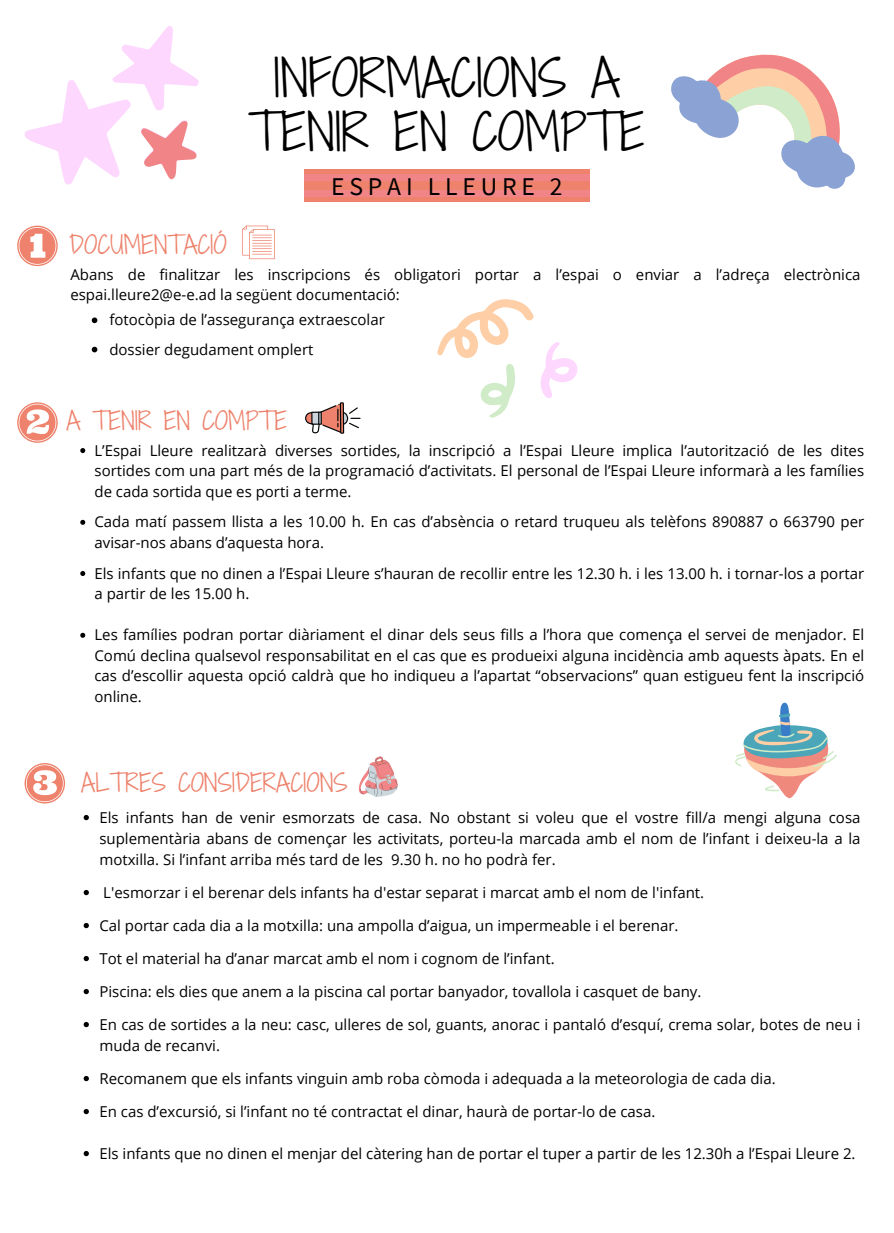
<style>
.page{position:relative;width:894px;height:1233px;background:#fff}
.page>*{position:absolute;margin:0;border:0;box-sizing:border-box;transform-origin:0 0}
.t1{font:48.9px/54px "Shadows Into Light Two";color:#000;text-align:center}
.t2{font:25.5px "Source Sans Pro";letter-spacing:.19em;color:#000}
.t3{font:24px "Shadows Into Light Two";color:#ee826c}
.t4{font:15px/20.5px "Open Sans";color:#000}
</style>
<div class="page">
<svg style="left:17px;top:226px;width:41px;height:40px"></svg>
<svg style="left:242px;top:226px;width:33px;height:33px"></svg>
<svg style="left:92px;top:318px;width:5px;height:5px"></svg>
<svg style="left:92px;top:347px;width:5px;height:5px"></svg>
<svg style="left:17px;top:402px;width:41px;height:41px"></svg>
<svg style="left:305px;top:402px;width:55px;height:32px"></svg>
<svg style="left:80px;top:448px;width:5px;height:5px"></svg>
<svg style="left:80px;top:520px;width:5px;height:5px"></svg>
<svg style="left:80px;top:571px;width:5px;height:5px"></svg>
<svg style="left:80px;top:633px;width:5px;height:5px"></svg>
<svg style="left:84px;top:815px;width:5px;height:5px"></svg>
<svg style="left:84px;top:890px;width:5px;height:5px"></svg>
<svg style="left:84px;top:923px;width:5px;height:5px"></svg>
<svg style="left:84px;top:956px;width:5px;height:5px"></svg>
<svg style="left:84px;top:989px;width:5px;height:5px"></svg>
<svg style="left:84px;top:1022px;width:5px;height:5px"></svg>
<svg style="left:84px;top:1076px;width:5px;height:5px"></svg>
<svg style="left:84px;top:1109px;width:5px;height:5px"></svg>
<svg style="left:84px;top:1151px;width:5px;height:5px"></svg>
<svg style="left:25px;top:763px;width:40px;height:41px"></svg>
<svg style="left:358px;top:756px;width:39px;height:41px"></svg>
<div style="left:304px;top:169px;width:95px;height:33px;background:#ee826c"></div>
<div style="left:494px;top:169px;width:95px;height:33px;background:#ee826c"></div>
<div style="left:399px;top:169px;width:95px;height:33px;background:#ee826c"></div>
<div style="left:304px;top:174px;width:95px;height:7px;background:#f08486"></div>
<div style="left:304px;top:190px;width:95px;height:7px;background:#f08486"></div>
<div style="left:494px;top:174px;width:95px;height:7px;background:#f08486"></div>
<div style="left:494px;top:190px;width:95px;height:7px;background:#f08486"></div>
<div style="left:399px;top:174px;width:95px;height:7px;background:#f08486"></div>
<div style="left:399px;top:190px;width:95px;height:7px;background:#f08486"></div>
<svg style="left:671px;top:54px;width:184px;height:135px"></svg>
<svg style="left:540px;top:342px;width:38px;height:56px"></svg>
<svg style="left:437px;top:299px;width:97px;height:119px"></svg>
<svg style="left:735px;top:702px;width:101px;height:96px"></svg>
<svg style="left:25px;top:26px;width:174px;height:159px"></svg>
<p class="t3" style="left:69px;top:227px;width:159px">DOCUMENTACIÓ</p>
<p class="t1" style="left:248px;top:50px;width:398px">INFORMACIONS A<br>TENIR EN COMPTE</p>
<p class="t2" style="left:331px;top:170px;width:233px">ESPAI LLEURE 2</p>
<p class="t4" style="left:70px;top:264px;width:791px">Abans de finalitzar les inscripcions és obligatori portar a l’espai o enviar a l’adreça electrònica espai.lleure2@e-e.ad la següent documentació:</p>
<p class="t4" style="left:109px;top:309px;width:277px">fotocòpia de l’assegurança extraescolar</p>
<h1 class="t4" style="left:109px;top:339px;width:205px">dossier degudament omplert</h1>
<p class="t3" style="left:66px;top:403px;width:222px">A TENIR EN COMPTE</p>
<h2 class="t4" style="left:94px;top:439px;width:771px;text-align:justify">L’Espai Lleure realitzarà diverses sortides, la inscripció a l’Espai Lleure implica l’autorització de les dites sortides com una part més de la programació d’activitats. El personal de l’Espai Lleure informarà a les famílies de cada sortida que es porti a terme.</h2>
<p class="t4" style="left:94px;top:511px;width:771px">Cada matí passem llista a les 10.00 h. En cas d’absència o retard truqueu als telèfons 890887 o 663790 per avisar-nos abans d’aquesta hora.</p>
<h2 class="t4" style="left:94px;top:562px;width:771px">Els infants que no dinen a l’Espai Lleure s’hauran de recollir entre les 12.30 h. i les 13.00 h. i tornar-los a portar a partir de les 15.00 h.</h2>
<p class="t4" style="left:94px;top:624px;width:771px;text-align:justify">Les famílies podran portar diàriament el dinar dels seus fills a l’hora que comença el servei de menjador. El Comú declina qualsevol responsabilitat en el cas que es produeixi alguna incidència amb aquests àpats. En el cas d’escollir aquesta opció caldrà que ho indiqueu a l’apartat “observacions” quan estigueu fent la inscripció online.</p>
<p class="t3" style="left:81px;top:765px;width:268px">ALTRES CONSIDERACIONS</p>
<p class="t4" style="left:99px;top:807px;width:762px;line-height:21px;text-align:justify">Els infants han de venir esmorzats de casa. No obstant si voleu que el vostre fill/a mengi alguna cosa suplementària abans de començar les activitats, porteu-la marcada amb el nom de l’infant i deixeu-la a la motxilla. Si l’infant arriba més tard de les 9.30 h. no ho podrà fer.</p>
<p class="t4" style="left:103px;top:882px;width:602px">L'esmorzar i el berenar dels infants ha d'estar separat i marcat amb el nom de l'infant.</p>
<p class="t4" style="left:99px;top:915px;width:580px">Cal portar cada dia a la motxilla: una ampolla d’aigua, un impermeable i el berenar.</p>
<p class="t4" style="left:99px;top:948px;width:456px">Tot el material ha d’anar marcat amb el nom i cognom de l’infant.</p>
<p class="t4" style="left:99px;top:981px;width:603px">Piscina: els dies que anem a la piscina cal portar banyador, tovallola i casquet de bany.</p>
<p class="t4" style="left:99px;top:1014px;width:762px;line-height:21px">En cas de sortides a la neu: casc, ulleres de sol, guants, anorac i pantaló d’esquí, crema solar, botes de neu i muda de recanvi.</p>
<p class="t4" style="left:99px;top:1068px;width:677px">Recomanem que els infants vinguin amb roba còmoda i adequada a la meteorologia de cada dia.</p>
<h2 class="t4" style="left:99px;top:1101px;width:557px">En cas d’excursió, si l’infant no té contractat el dinar, haurà de portar-lo de casa.</h2>
<p class="t4" style="left:99px;top:1143px;width:757px">Els infants que no dinen el menjar del càtering han de portar el tuper a partir de les 12.30h a l’Espai Lleure 2.</p>
</div>
